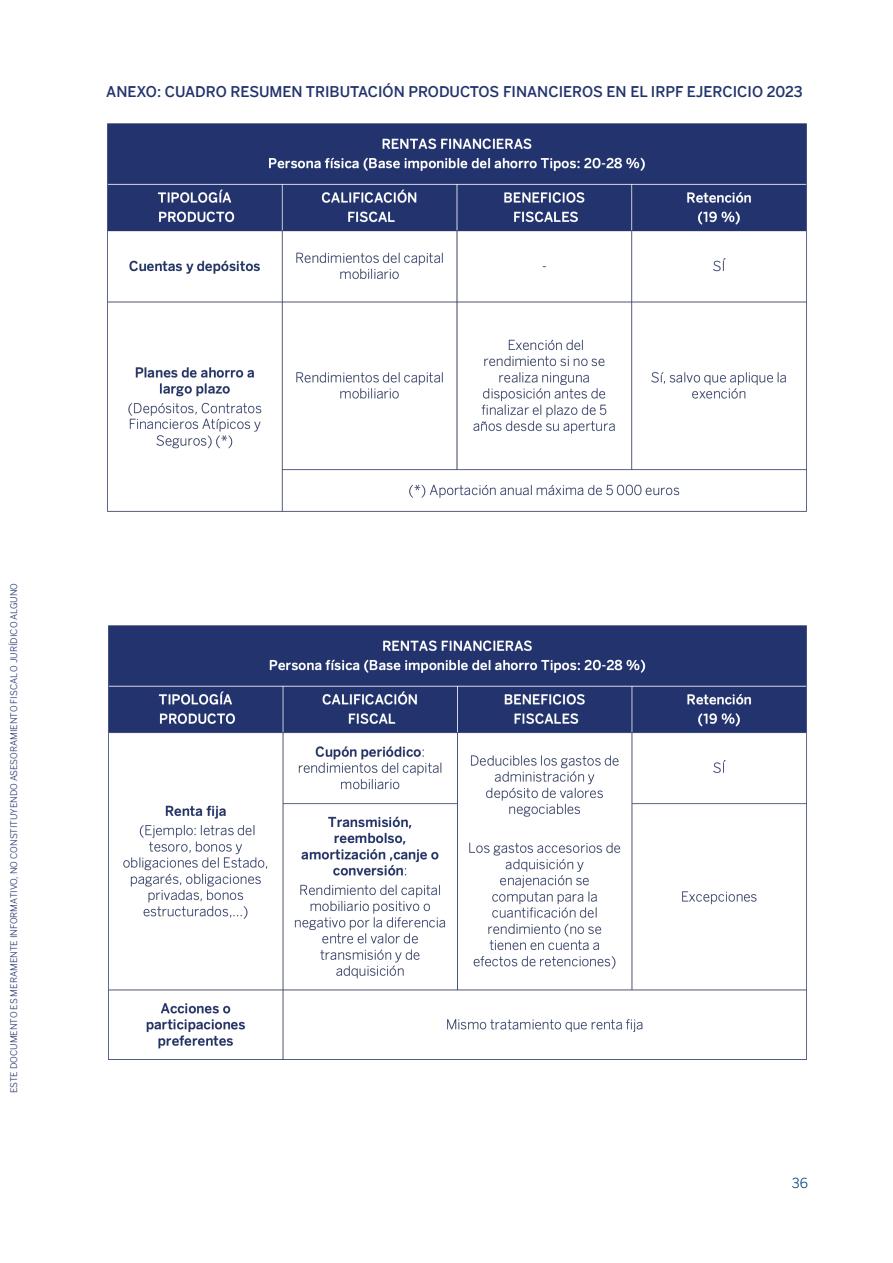
<style>
.page{position:relative;width:893px;height:1263px;background:#fff}
.page>*{position:absolute;margin:0;border:0;box-sizing:border-box;transform-origin:0 0}
.t1{font:300 14.55px "BBVA Benton Sans";color:#22336d}
.t2{font:13.5px "BBVA Benton Sans";color:#004481}
.t3{font:9px "BBVA Benton Sans";color:#22336d}
</style>
<div class="page">
<img style="left:108px;top:625px;width:699px;height:435px">
<img style="left:107px;top:123px;width:700px;height:389px">
<p class="t1" style="left:106px;top:82px;width:698px">ANEXO: CUADRO RESUMEN TRIBUTACIÓN PRODUCTOS FINANCIEROS EN EL IRPF EJERCICIO 2023</p>
<p class="t3" style="left:8px;top:1093px;width:511px;rotate:-90deg">ESTE DOCUMENTO ES MERAMENTE INFORMATIVO, NO CONSTITUYENDO ASESORAMIENTO FISCAL O JURÍDICO ALGUNO</p>
<h2 class="t2" style="left:792px;top:1175px;width:18px">36</h2>
</div>
